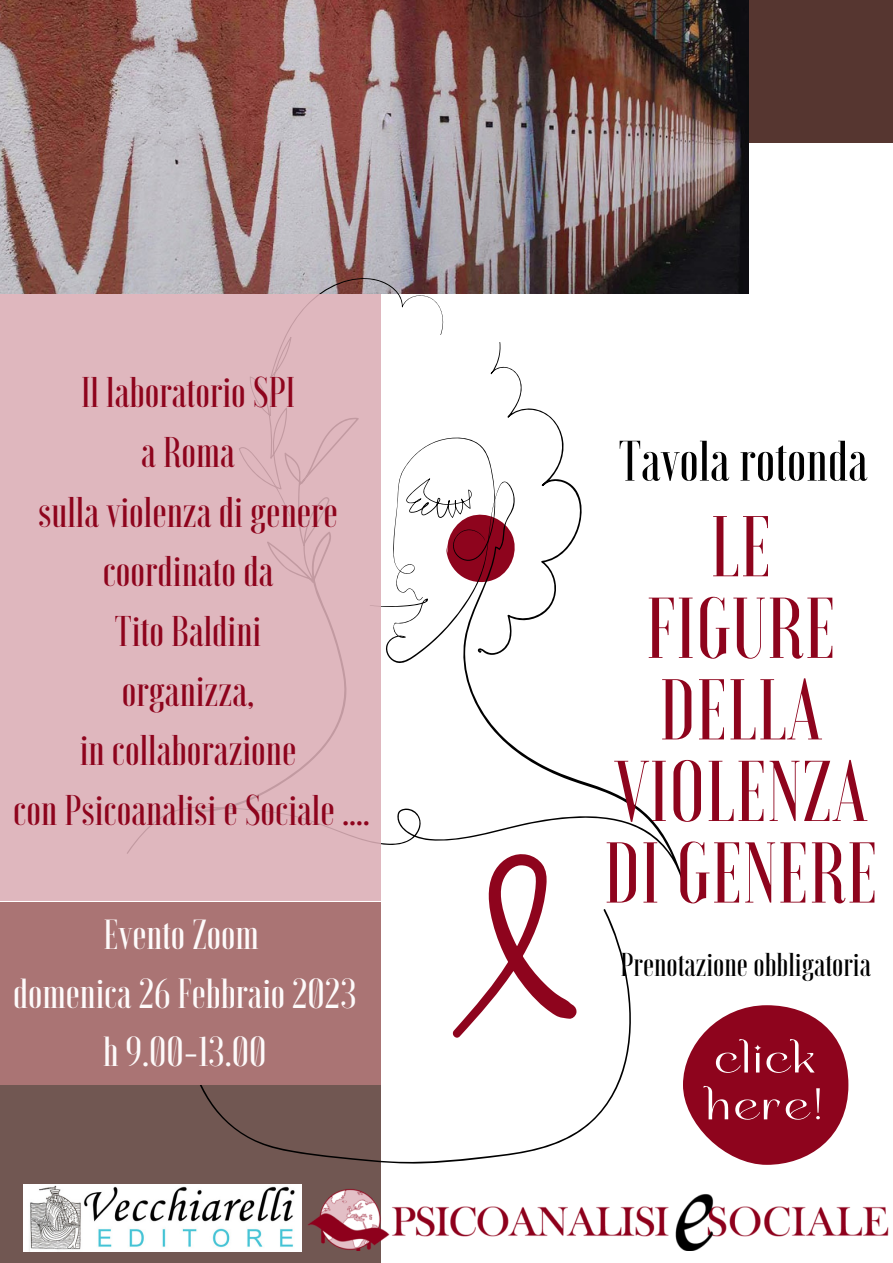
<style>
.page{position:relative;width:893px;height:1263px;background:#fff}
.page>*{position:absolute;margin:0;border:0;box-sizing:border-box;transform-origin:0 0}
.t1{font:500 86.03px/81.6px "Voga";letter-spacing:.01em;color:#8e041d;text-align:center}
.t2{font:500 57px "Voga";color:#000}
.t3{font:500 42.97px/59.7px "Voga";color:#8e041d;text-align:center}
.t4{font:500 42px/58.5px "Voga";color:#fdfafa;text-align:center}
.t5{font:500 33px "Voga";color:#000}
</style>
<div class="page">
<div style="left:480px;top:0;width:413px;height:142px;background:#563630"></div>
<div style="left:0;top:976px;width:380px;height:287px;background:#715752"></div>
<img style="left:0;top:0;width:748px;height:294px">
<img style="left:308px;top:1182px;width:581px;height:68px">
<svg style="left:380px;top:516px;width:303px;height:364px"></svg>
<svg style="left:239px;top:274px;width:206px;height:242px"></svg>
<svg style="left:392px;top:342px;width:192px;height:313px"></svg>
<svg style="left:450px;top:852px;width:127px;height:56px"></svg>
<svg style="left:200px;top:908px;width:431px;height:256px"></svg>
<div style="left:0;top:294px;width:380px;height:607px;background:#dfb7be"></div>
<div style="left:0;top:902px;width:380px;height:183px;background:#aa7474"></div>
<div style="left:683px;top:1005px;width:165px;height:160px;background:#8e041d;border-radius:50%"></div>
<svg style="left:716px;top:1039px;width:32px;height:34px"></svg>
<svg style="left:754px;top:1039px;width:60px;height:34px"></svg>
<svg style="left:703px;top:1086px;width:25px;height:33px"></svg>
<svg style="left:735px;top:1099px;width:75px;height:21px"></svg>
<svg style="left:816px;top:1088px;width:4px;height:31px"></svg>
<img style="left:24px;top:1185px;width:278px;height:66px">
<p class="t3" style="left:13px;top:363px;width:358px">Il laboratorio SPI<br>a Roma<br>sulla violenza di genere coordinato da<br>Tito Baldini<br>organizza,<br>in collaborazione<br>con Psicoanalisi e Sociale ….</p>
<p class="t4" style="left:13px;top:905px;width:345px">Evento Zoom<br>domenica 26 Febbraio 2023 h 9.00-13.00</p>
<h2 class="t2" style="left:619px;top:432px;width:250px">Tavola rotonda</h2>
<h1 class="t1" style="left:604px;top:506px;width:275px">LE<br>FIGURE<br>DELLA<br>VIOLENZA<br>DI GENERE</h1>
<p class="t5" style="left:620px;top:948px;width:252px">Prenotazione obbligatoria</p>
</div>
